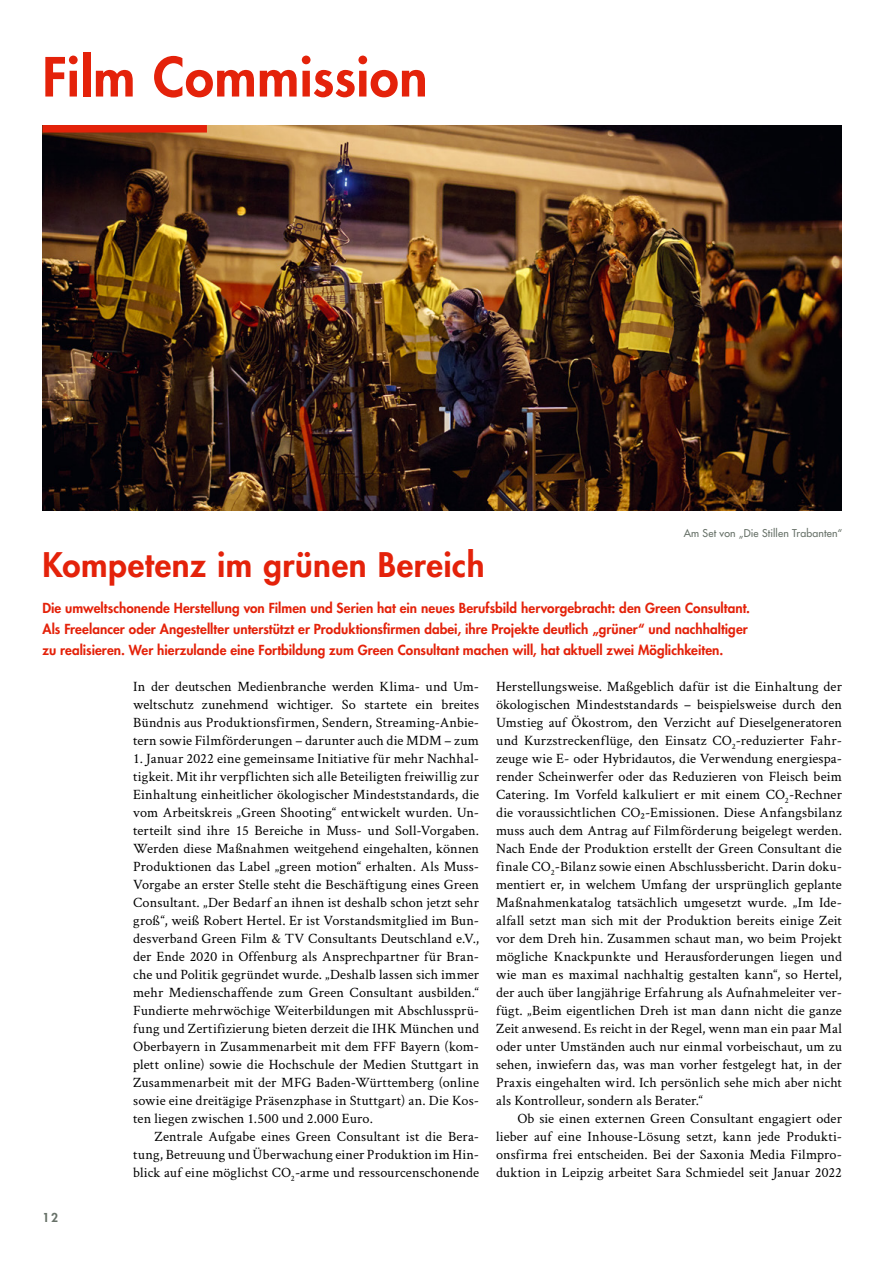
<style>
.page{position:relative;width:893px;height:1263px;background:#fff}
.page>*{position:absolute;margin:0;border:0;box-sizing:border-box;transform-origin:0 0}
._1_Rubrikenhead{font:800 52.5px "Futura Std";letter-spacing:.005em;color:#e4220a}
._3_Head_groß{font:800 33px "Futura Std";letter-spacing:.015em;color:#e4220a}
.Text_mit_Einzug{font:14.25px/18px "Crimson Text";letter-spacing:.01em;color:#000;text-align:justify}
.Text{font:14.25px/18px "Crimson Text";letter-spacing:.01em;color:#000;text-align:justify}
.Teaser_NEU{font:800 13.5px/21px "Futura Std";letter-spacing:.005em;color:#e4220a}
.t1{font:800 12px "Futura Std";color:#677168}
.BU{font:500 10.5px "Futura Std";letter-spacing:.015em;color:#677168}
</style>
<div class="page">
<img style="left:43px;top:125px;width:799px;height:386px">
<div style="left:43px;top:125px;width:164px;height:8px;background:#e4220a"></div>
<p class="_1_Rubrikenhead" style="left:43px;top:44px;width:387px">Film Commission</p>
<p class="BU" style="left:684px;top:527px;width:160px">Am Set von „Die Stillen Trabanten“</p>
<p class="_3_Head_groß" style="left:43px;top:544px;width:444px">Kompetenz im grünen Bereich</p>
<p class="Teaser_NEU" style="left:43px;top:597px;width:709px">Die umweltschonende Herstellung von Filmen und Serien hat ein neues Berufsbild hervorgebracht: den Green Consultant.<br>Als Freelancer oder Angestellter unterstützt er Produktionsfirmen dabei, ihre Projekte deutlich „grüner“ und nachhaltiger zu realisieren. Wer hierzulande eine Fortbildung zum Green Consultant machen will, hat aktuell zwei Möglichkeiten.</p>
<p class="Text" style="left:133px;top:676px;width:347px">In der deutschen Medienbranche werden Klima- und Um&shy;weltschutz zunehmend wichtiger. So startete ein breites Bündnis aus Produktionsfirmen, Sendern, Streaming-Anbie&shy;tern sowie Filmförderungen – darunter auch die MDM – zum</p>
<p class="Text" style="left:133px;top:748px;width:347px">1. Januar 2022 eine gemeinsame Initiative für mehr Nachhal&shy;tigkeit. Mit ihr verpflichten sich alle Beteiligten freiwillig zur Einhaltung einheitlicher ökologischer Mindeststandards, die vom Arbeitskreis „Green Shooting“ entwickelt wurden. Un&shy;terteilt sind ihre 15 Bereiche in Muss- und Soll-Vorgaben.<br>Werden diese Maßnahmen weitgehend eingehalten, können Produktionen das Label „green motion“ erhalten. Als Muss-Vorgabe an erster Stelle steht die Beschäftigung eines Green Consultant. „Der Bedarf an ihnen ist deshalb schon jetzt sehr groß“, weiß Robert Hertel. Er ist Vorstandsmitglied im Bun&shy;desverband Green Film &amp; TV Consultants Deutschland e.V., der Ende 2020 in Offenburg als Ansprechpartner für Bran&shy;che und Politik gegründet wurde. „Deshalb lassen sich immer mehr Medienschaffende zum Green Consultant ausbilden.“ Fundierte mehrwöchige Weiterbildungen mit Abschlussprü&shy;fung und Zertifizierung bieten derzeit die IHK München und Oberbayern in Zusammenarbeit mit dem FFF Bayern (kom&shy;plett online) sowie die Hochschule der Medien Stuttgart in Zusammenarbeit mit der MFG Baden-Württemberg (online sowie eine dreitägige Präsenzphase in Stuttgart) an. Die Kos&shy;ten liegen zwischen 1.500 und 2.000 Euro.</p>
<p class="Text_mit_Einzug" style="left:133px;top:1126px;width:347px;text-indent:21px">Zentrale Aufgabe eines Green Consultant ist die Bera&shy;tung, Betreuung und Überwachung einer Produktion im Hin&shy;blick auf eine möglichst CO<sub>2</sub>-arme und ressourcenschonende</p>
<p class="Text_mit_Einzug" style="left:496px;top:676px;width:347px">Herstellungsweise. Maßgeblich dafür ist die Einhaltung der ökologischen Mindeststandards – beispielsweise durch den Umstieg auf Ökostrom, den Verzicht auf Dieselgeneratoren und Kurzstreckenflüge, den Einsatz CO<sub>2</sub>-reduzierter Fahr&shy;zeuge wie E- oder Hybridautos, die Verwendung energiespa&shy;render Scheinwerfer oder das Reduzieren von Fleisch beim Catering. Im Vorfeld kalkuliert er mit einem CO<sub>2</sub>-Rechner die voraussichtlichen CO₂-Emissionen. Diese Anfangsbilanz muss auch dem Antrag auf Filmförderung beigelegt werden.<br>Nach Ende der Produktion erstellt der Green Consultant die finale CO<sub>2</sub>-Bilanz sowie einen Abschlussbericht. Darin doku&shy;mentiert er, in welchem Umfang der ursprünglich geplante Maßnahmenkatalog tatsächlich umgesetzt wurde. „Im Ide&shy;alfall setzt man sich mit der Produktion bereits einige Zeit vor dem Dreh hin. Zusammen schaut man, wo beim Projekt mögliche Knackpunkte und Herausforderungen liegen und wie man es maximal nachhaltig gestalten kann“, so Hertel, der auch über langjährige Erfahrung als Aufnahmeleiter ver&shy;fügt. „Beim eigentlichen Dreh ist man dann nicht die ganze Zeit anwesend. Es reicht in der Regel, wenn man ein paar Mal oder unter Umständen auch nur einmal vorbeischaut, um zu sehen, inwiefern das, was man vorher festgelegt hat, in der Praxis eingehalten wird. Ich persönlich sehe mich aber nicht als Kontrolleur, sondern als Berater.“</p>
<p class="Text_mit_Einzug" style="left:496px;top:1108px;width:347px;text-indent:21px">Ob sie einen externen Green Consultant engagiert oder lieber auf eine Inhouse-Lösung setzt, kann jede Produkti&shy;onsfirma frei entscheiden. Bei der Saxonia Media Filmpro&shy;duktion in Leipzig arbeitet Sara Schmiedel seit Januar 2022</p>
<p class="t1" style="left:43px;top:1210px;width:17px">12</p>
</div>
